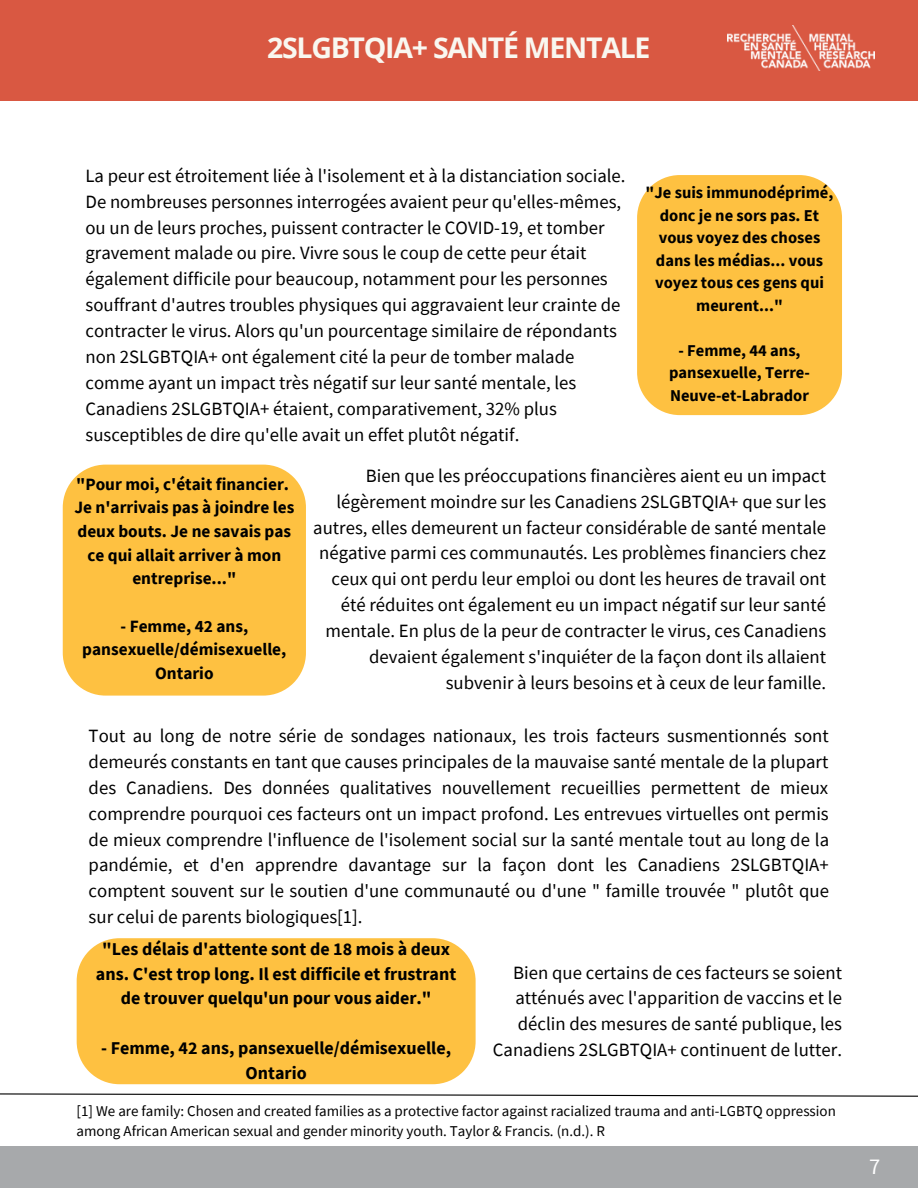
<style>
.page{position:relative;width:918px;height:1188px;background:#fff}
.page>*{position:absolute;margin:0;border:0;box-sizing:border-box;transform-origin:0 0}
.t1{font:700 28.5px "Open Sans";letter-spacing:-.045em;color:#f9f7f0}
.t2{font:22.5px "Source Sans Pro";color:#fff}
.t3{font:18.75px/25.8px "Source Sans Pro";color:#000;text-align:right}
.t4{font:700 18px/24.8px "Source Sans Pro";color:#000;text-align:center}
.t5{font:700 17.25px/23.7px "Source Sans Pro";color:#000;text-align:center}
.t6{font:700 16.5px/22.5px "Source Sans Pro";color:#000;text-align:center}
.t7{font:15px/20.2px "Source Sans Pro";color:#000}
</style>
<div class="page">
<div style="left:0;top:1147px;width:918px;height:41px;background:#a7a9ab"></div>
<div style="left:0;top:0;width:918px;height:100px;background:#d95842"></div>
<img style="left:728px;top:26px;width:147px;height:45px">
<div style="left:637px;top:175px;width:205px;height:240px;background:#fec141"></div>
<svg style="left:0;top:1093px;width:918px;height:4px"></svg>
<div style="left:77px;top:938px;width:399px;height:146px;background:#fec141"></div>
<div style="left:63px;top:465px;width:243px;height:231px;background:#fec141"></div>
<h1 class="t1" style="left:267px;top:27px;width:385px">2SLGBTQIA+ SANTÉ MENTALE</h1>
<p class="t3" style="left:86px;top:162px;width:542px;text-align:left">La peur est étroitement liée à l'isolement et à la distanciation sociale.<br>De nombreuses personnes interrogées avaient peur qu'elles-mêmes, ou un de leurs proches, puissent contracter le COVID-19, et tomber gravement malade ou pire. Vivre sous le coup de cette peur était également difficile pour beaucoup, notamment pour les personnes souffrant d'autres troubles physiques qui aggravaient leur crainte de contracter le virus. Alors qu'un pourcentage similaire de répondants non 2SLGBTQIA+ ont également cité la peur de tomber malade comme ayant un impact très négatif sur leur santé mentale, les Canadiens 2SLGBTQIA+ étaient, comparativement, 32% plus susceptibles de dire qu'elle avait un effet plutôt négatif.</p>
<p class="t6" style="left:646px;top:181px;width:189px">"Je suis immunodéprimé, donc je ne sors pas. Et vous voyez des choses dans les médias... vous voyez tous ces gens qui meurent..."</p>
<p class="t6" style="left:669px;top:339px;width:142px">- Femme, 44 ans, pansexuelle, Terre-<br>Neuve-et-Labrador</p>
<p class="t5" style="left:74px;top:472px;width:221px">"Pour moi, c'était financier.<br>Je n'arrivais pas à joindre les deux bouts. Je ne savais pas ce qui allait arriver à mon entreprise..."</p>
<p class="t5" style="left:82px;top:614px;width:206px">- Femme, 42 ans, pansexuelle/démisexuelle,<br>Ontario</p>
<p class="t3" style="left:313px;top:462px;width:514px">Bien que les préoccupations financières aient eu un impact légèrement moindre sur les Canadiens 2SLGBTQIA+ que sur les autres, elles demeurent un facteur considérable de santé mentale négative parmi ces communautés. Les problèmes financiers chez ceux qui ont perdu leur emploi ou dont les heures de travail ont été réduites ont également eu un impact négatif sur leur santé mentale. En plus de la peur de contracter le virus, ces Canadiens devaient également s'inquiéter de la façon dont ils allaient subvenir à leurs besoins et à ceux de leur famille.</p>
<p class="t3" style="left:89px;top:723px;width:742px;text-align:justify">Tout au long de notre série de sondages nationaux, les trois facteurs susmentionnés sont demeurés constants en tant que causes principales de la mauvaise santé mentale de la plupart des Canadiens. Des données qualitatives nouvellement recueillies permettent de mieux comprendre pourquoi ces facteurs ont un impact profond. Les entrevues virtuelles ont permis de mieux comprendre l'influence de l'isolement social sur la santé mentale tout au long de la pandémie, et d'en apprendre davantage sur la façon dont les Canadiens 2SLGBTQIA+ comptent souvent sur le soutien d'une communauté ou d'une " famille trouvée " plutôt que sur celui de parents biologiques[1].</p>
<p class="t4" style="left:96px;top:936px;width:362px">"Les délais d'attente sont de 18 mois à deux ans. C'est trop long. Il est difficile et frustrant de trouver quelqu'un pour vous aider."</p>
<p class="t4" style="left:101px;top:1035px;width:351px">- Femme, 42 ans, pansexuelle/démisexuelle,<br>Ontario</p>
<p class="t3" style="left:493px;top:959px;width:351px">Bien que certains de ces facteurs se soient atténués avec l'apparition de vaccins et le déclin des mesures de santé publique, les Canadiens 2SLGBTQIA+ continuent de lutter.</p>
<p class="t7" style="left:77px;top:1101px;width:761px">[1] We are family: Chosen and created families as a protective factor against racialized trauma and anti-LGBTQ oppression among African American sexual and gender minority youth. Taylor &amp; Francis. (n.d.). R</p>
<p class="t2" style="left:869px;top:1152px;width:13px">7</p>
</div>
